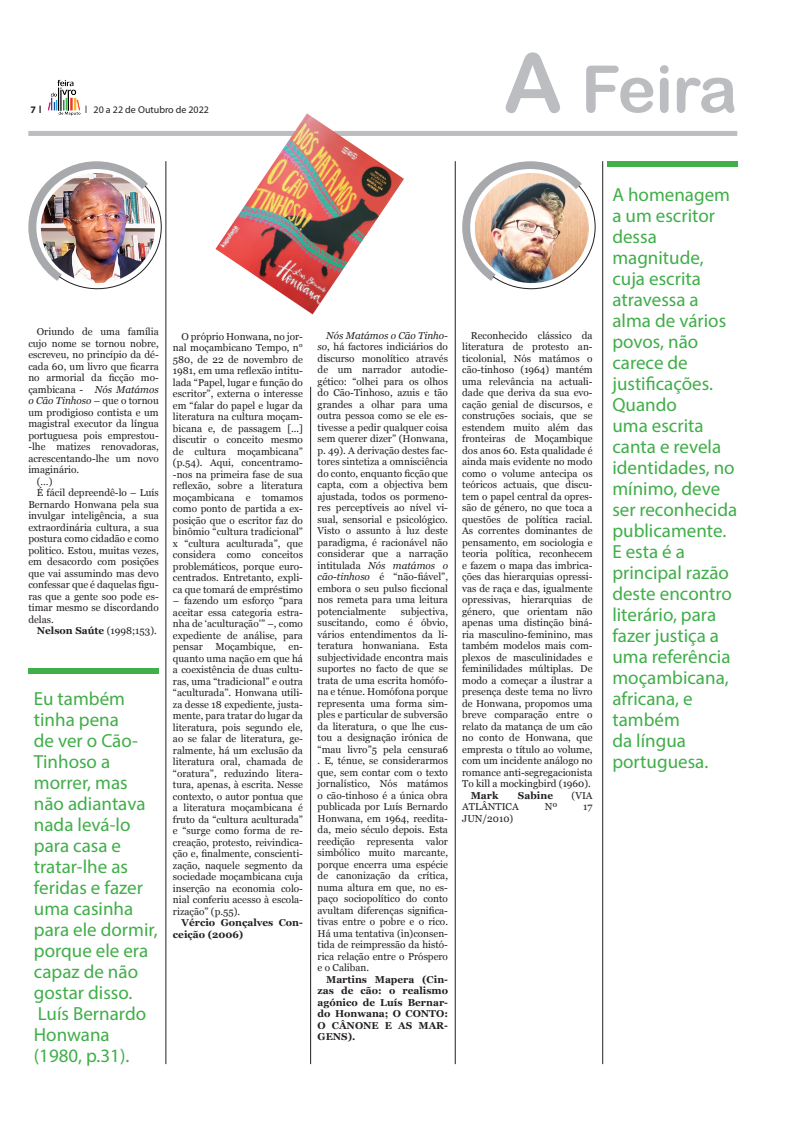
<style>
.page{position:relative;width:794px;height:1134px;background:#fff}
.page>*{position:absolute;margin:0;border:0;box-sizing:border-box;transform-origin:0 0}
.t1{font:65px "Arial Rounded MT Bold";letter-spacing:-.02em;color:#bcbdc0}
.t2{font:19px/21px "Myriad Pro";color:#40ae49}
.t3{font:10px/11.5px "Georgia";color:#231f20;text-align:justify}
.t4{font:700 10px/11.5px "Georgia";color:#231f20}
.t5{font:italic 10px "Georgia";color:#231f20}
.t6{font:10px "Myriad Pro";color:#231f20}
.t7{font:700 10px "Myriad Pro";color:#231f20}
.s1{font-family:"Gotham";font-weight:500}
.s2{font-family:"Gotham"}
.s3{font-size:82px}
.s4{font-style:italic}
.s5{font-style:normal}
.s6{font-weight:400}
</style>
<div class="page">
<div style="left:28px;top:131px;width:709px;height:5px;background:#bcbdc0"></div>
<img style="left:47px;top:80px;width:34px;height:36px">
<div style="left:28px;top:668px;width:131px;height:6px;background:#40ae49"></div>
<div style="left:607px;top:161px;width:130px;height:6px;background:#40ae49"></div>
<img style="left:28px;top:161px;width:134px;height:128px">
<img style="left:462px;top:161px;width:133px;height:128px">
<hr style="left:166px;top:161px;width:1px;height:903px;background:#231f20">
<hr style="left:310px;top:387px;width:1px;height:677px;background:#231f20">
<hr style="left:455px;top:161px;width:1px;height:903px;background:#231f20">
<hr style="left:602px;top:161px;width:1px;height:903px;background:#231f20">
<img style="left:215px;top:113px;width:189px;height:201px">
<p class="t7" style="left:30px;top:103px;width:13px">7 <span class="s1">l</span></p>
<p class="t6" style="left:85px;top:103px;width:126px"><span class="s2">l</span> 20 a 22 de Outubro de 2022</p>
<h1 class="t1" style="left:503px;top:51px;width:235px"><span class="s3">A</span> Feira</h1>
<p class="t3" style="left:37px;top:326px;width:123px">Oriundo de uma família</p>
<p class="t3" style="left:28px;top:337px;width:132px">cujo nome se tornou nobre,</p>
<p class="t3" style="left:28px;top:349px;width:132px">escreveu, no princípio da dé-</p>
<p class="t3" style="left:28px;top:360px;width:132px">cada 60, um livro que ficarra</p>
<p class="t3" style="left:28px;top:372px;width:132px">no armorial da ficção mo-</p>
<p class="t3" style="left:28px;top:383px;width:132px">çambicana - <span class="s4">Nós Matámos</span></p>
<p class="t5" style="left:28px;top:394px;width:132px">o Cão Tinhoso <span class="s5">– que o tornou</span></p>
<p class="t3" style="left:28px;top:406px;width:132px">um prodigioso contista e um</p>
<p class="t3" style="left:28px;top:418px;width:132px">magistral executor da língua</p>
<p class="t3" style="left:28px;top:429px;width:132px">portuguesa pois emprestou-</p>
<p class="t3" style="left:28px;top:441px;width:132px">-lhe matizes renovadoras,</p>
<p class="t3" style="left:28px;top:452px;width:132px">acrescentando-lhe um novo</p>
<p class="t3" style="left:28px;top:464px;width:52px">imaginário.</p>
<p class="t3" style="left:37px;top:475px;width:17px">(…)</p>
<p class="t3" style="left:37px;top:487px;width:123px">É fácil depreendê-lo – Luís</p>
<p class="t3" style="left:28px;top:498px;width:132px">Bernardo Honwana pela sua</p>
<p class="t3" style="left:28px;top:510px;width:132px">invulgar inteligência, a sua</p>
<p class="t3" style="left:28px;top:521px;width:132px">extraordinária cultura, a sua</p>
<p class="t3" style="left:28px;top:533px;width:132px">postura como cidadão e como</p>
<p class="t3" style="left:28px;top:544px;width:132px">politico. Estou, muitas vezes,</p>
<p class="t3" style="left:28px;top:556px;width:132px">em desacordo com posições</p>
<p class="t3" style="left:28px;top:567px;width:132px">que vai assumindo mas devo</p>
<p class="t3" style="left:28px;top:579px;width:132px">confessar que é daquelas figu-</p>
<p class="t3" style="left:28px;top:590px;width:132px">ras que a gente soo pode es-</p>
<p class="t3" style="left:28px;top:602px;width:132px">timar mesmo se discordando</p>
<p class="t3" style="left:28px;top:613px;width:27px">delas.</p>
<p class="t4" style="left:37px;top:625px;width:121px">Nelson Saúte <span class="s6">(1998;153).</span></p>
<h2 class="t2" style="left:34px;top:688px;width:125px">Eu também tinha pena<br>de ver o Cão-<br>Tinhoso a morrer, mas não adiantava nada levá-lo para casa e tratar-lhe as feridas e fazer uma casinha para ele dormir, porque ele era capaz de não gostar disso.<br>Luís Bernardo<br>Honwana (1980, p.31).</h2>
<p class="t3" style="left:173px;top:330px;width:132px;text-indent:9px">O próprio Honwana, no jor&shy;nal moçambicano Tempo, n° 580, de 22 de novembro de 1981, em uma reflexão intitu&shy;lada “Papel, lugar e função do escritor”, externa o interesse em “falar do papel e lugar da literatura na cultura moçam&shy;bicana e, de passagem [...] discutir o conceito mesmo de cultura moçambicana” (p.54). Aqui, concentramo--nos na primeira fase de sua reflexão, sobre a literatura moçambicana e tomamos como ponto de partida a ex&shy;posição que o escritor faz do binômio “cultura tradicional” x “cultura aculturada”, que considera como conceitos problemáticos, porque euro&shy;centrados. Entretanto, expli&shy;ca que tomará de empréstimo</p>
<p class="t3" style="left:173px;top:594px;width:132px">– fazendo um esforço “para aceitar essa categoria estra&shy;nha de ‘aculturação’” –, como expediente de análise, para pensar</p>
<p class="t3" style="left:215px;top:640px;width:62px">Moçambique,</p>
<p class="t3" style="left:173px;top:640px;width:132px;text-indent:116px">en&shy;quanto uma nação em que há a coexistência de duas cultu&shy;ras, uma “tradicional” e outra “aculturada”. Honwana utili&shy;za desse 18 expediente, justa&shy;mente, para tratar do lugar da literatura, pois segundo ele, ao se falar de literatura, ge&shy;ralmente, há um exclusão da literatura oral, chamada de “oratura”, reduzindo litera&shy;tura, apenas, à escrita. Nesse contexto, o autor pontua que a literatura moçambicana é fruto da “cultura aculturada” e “surge como forma de re&shy;creação, protesto, reivindica&shy;ção e, finalmente, conscienti&shy;zação, naquele segmento da sociedade moçambicana cuja inserção na economia colo&shy;nial conferiu acesso à escola&shy;rização” (p.55).</p>
<p class="t4" style="left:173px;top:916px;width:131px;text-indent:8px">Vércio Gonçalves Con&shy;ceição (2006)</p>
<p class="t3" style="left:317px;top:329px;width:132px;text-indent:9px"><span class="s4">Nós Matámos o Cão Tinho&shy;so</span>, há factores indiciários do discurso monolítico através de um narrador autodie&shy;gético: “olhei para os olhos do Cão-Tinhoso, azuis e tão grandes a olhar para uma outra pessoa como se ele es&shy;tivesse a pedir qualquer coisa sem querer dizer” (Honwana, p. 49). A derivação destes fac&shy;tores sintetiza a omnisciência do conto, enquanto ficção que capta, com a objectiva bem ajustada, todos os pormeno&shy;res perceptíveis ao nível vi&shy;sual, sensorial e psicológico.<br>Visto o assunto à luz deste paradigma, é racionável não considerar que a narração intitulada <span class="s4">Nós matámos o cão-tinhoso</span> é “não-fiável”, embora o seu pulso ficcional nos remeta para uma leitura potencialmente</p>
<p class="t3" style="left:317px;top:605px;width:132px;text-indent:83px">subjectiva, suscitando, como é óbvio, vários entendimentos da li&shy;teratura honwaniana. Esta subjectividade encontra mais suportes no facto de que se trata de uma escrita homófo&shy;na e ténue. Homófona porque representa uma forma sim&shy;ples e particular de subversão da literatura, o que lhe cus&shy;tou a designação irónica de “mau livro”5 pela censura6 . E, ténue, se considerarmos que, sem contar com o texto jornalístico, Nós matámos o cão-tinhoso é a única obra publicada por Luís Bernardo Honwana, em 1964, reedita&shy;da, meio século depois. Esta reedição representa valor simbólico muito marcante, porque encerra uma espécie de canonização da crítica, numa altura em que, no es&shy;paço sociopolítico do conto avultam diferenças significa&shy;tivas entre o pobre e o rico.<br>Há uma tentativa (in)consen&shy;tida de reimpressão da histó&shy;rica relação entre o Próspero e o Caliban.</p>
<p class="t4" style="left:317px;top:973px;width:132px;text-align:justify;text-indent:9px">Martins Mapera (Cin&shy;zas de cão: o realismo agónico de Luís Bernar&shy;do Honwana; O CONTO:<br>O CÂNONE E AS MAR-GENS).</p>
<p class="t3" style="left:462px;top:329px;width:132px;text-indent:8px">Reconhecido clássico da literatura de protesto an&shy;ticolonial, Nós matámos o cão-tinhoso (1964) mantém uma relevância na actuali&shy;dade que deriva da sua evo&shy;cação genial de discursos, e construções sociais, que se estendem muito além das fronteiras de Moçambique dos anos 60. Esta qualidade é ainda mais evidente no modo como o volume antecipa os teóricos actuais, que discu&shy;tem o papel central da opres&shy;são de género, no que toca a questões de política racial.<br>As correntes dominantes de pensamento, em sociologia e teoria política, reconhecem e fazem o mapa das imbrica&shy;ções das hierarquias opressi&shy;vas de raça e das, igualmente opressivas, hierarquias de género, que orientam não apenas uma distinção biná&shy;ria masculino-feminino, mas também modelos mais com&shy;plexos de masculinidades e feminilidades múltiplas. De modo a começar a ilustrar a presença deste tema no livro de Honwana, propomos uma breve comparação entre o relato da matança de um cão no conto de Honwana, que empresta o título ao volume, com um incidente análogo no romance anti-segregacionista To kill a mockingbird (1960).</p>
<p class="t4" style="left:471px;top:789px;width:29px">Mark</p>
<p class="t4" style="left:518px;top:789px;width:37px">Sabine</p>
<p class="t3" style="left:571px;top:789px;width:23px">(VIA</p>
<p class="t3" style="left:462px;top:800px;width:58px">ATLÂNTICA</p>
<p class="t3" style="left:545px;top:800px;width:14px">Nº</p>
<p class="t3" style="left:583px;top:800px;width:11px">17</p>
<p class="t3" style="left:462px;top:812px;width:53px">JUN/2010)</p>
<p class="t2" style="left:612px;top:184px;width:126px">A homenagem a um escritor dessa magnitude, cuja escrita atravessa a alma de vários povos, não carece de justificações.<br>Quando<br>uma escrita canta e revela identidades, no mínimo, deve ser reconhecida publicamente.<br>E esta é a principal razão deste encontro literário, para fazer justiça a uma referência moçambicana, africana, e também<br>da língua portuguesa.</p>
</div>
